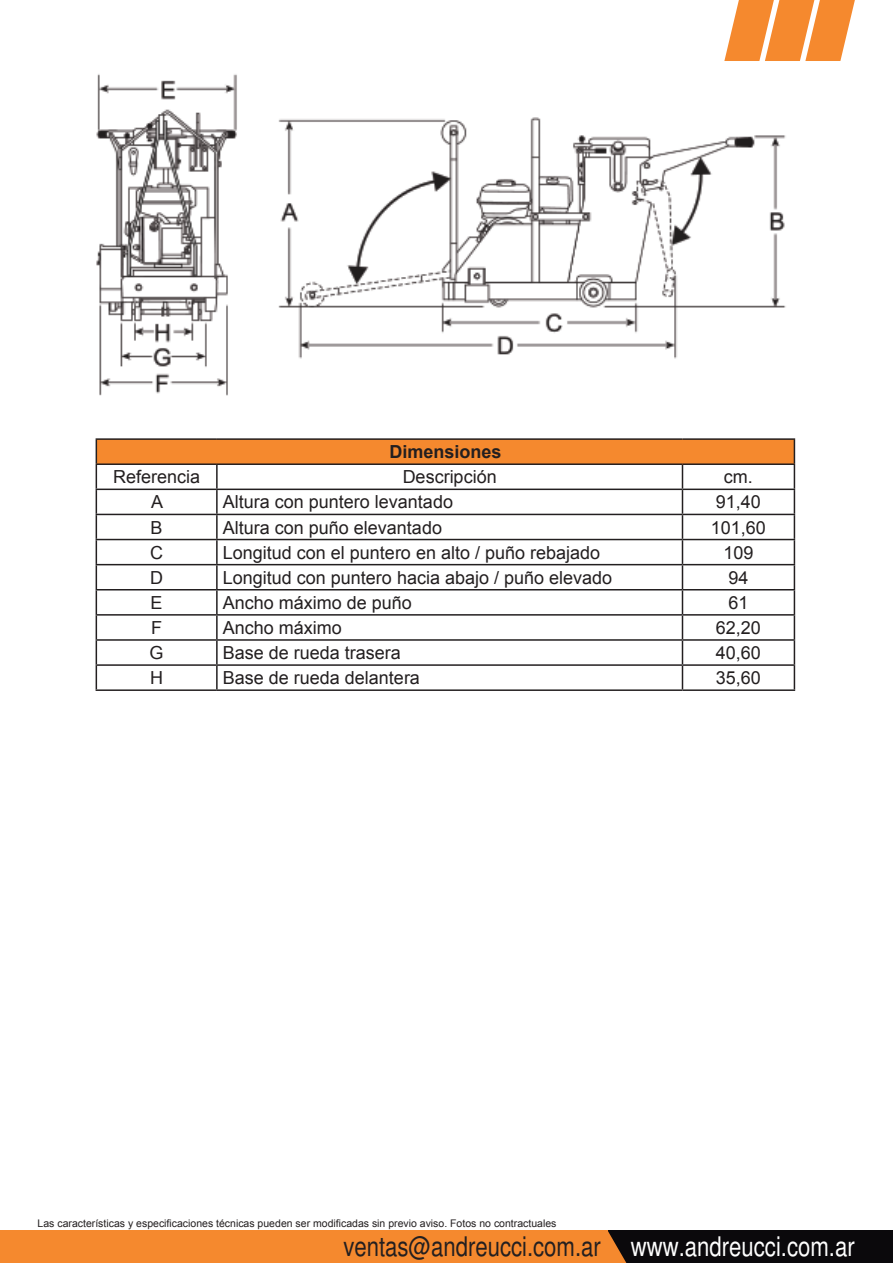
<style>
.page{position:relative;width:893px;height:1263px;background:#fff}
.page>*{position:absolute;margin:0;border:0;box-sizing:border-box;transform-origin:0 0}
.t1{font:condensed 27px "Helvetica";color:#231f20}
.t2{font:condensed 27px "Helvetica";color:#fff}
.t3{font:18px "Arial";color:#231f20}
.t4{font:700 18px "Arial";color:#231f20}
.t5{font:10.5px "Arial";color:#231f20}
</style>
<div class="page">
<img style="left:96px;top:74px;width:690px;height:322px">
<div style="left:96px;top:439px;width:698px;height:25px;background:#f5892e"></div>
<hr style="left:96px;top:438px;width:121px;height:2px;background:#231f20">
<hr style="left:217px;top:438px;width:465px;height:2px;background:#231f20">
<hr style="left:682px;top:438px;width:113px;height:2px;background:#231f20">
<hr style="left:96px;top:463px;width:121px;height:2px;background:#231f20">
<hr style="left:217px;top:463px;width:465px;height:2px;background:#231f20">
<hr style="left:216px;top:465px;width:2px;height:24px;background:#231f20">
<hr style="left:682px;top:463px;width:113px;height:2px;background:#231f20">
<hr style="left:96px;top:489px;width:121px;height:1px;background:#231f20">
<hr style="left:217px;top:489px;width:465px;height:1px;background:#231f20">
<hr style="left:216px;top:490px;width:2px;height:24px;background:#231f20">
<hr style="left:682px;top:489px;width:113px;height:1px;background:#231f20">
<hr style="left:96px;top:514px;width:121px;height:1px;background:#231f20">
<hr style="left:217px;top:514px;width:465px;height:1px;background:#231f20">
<hr style="left:216px;top:515px;width:2px;height:24px;background:#231f20">
<hr style="left:682px;top:514px;width:113px;height:1px;background:#231f20">
<hr style="left:96px;top:539px;width:121px;height:1px;background:#231f20">
<hr style="left:217px;top:539px;width:465px;height:1px;background:#231f20">
<hr style="left:216px;top:540px;width:2px;height:24px;background:#231f20">
<hr style="left:682px;top:539px;width:113px;height:1px;background:#231f20">
<hr style="left:96px;top:564px;width:121px;height:1px;background:#231f20">
<hr style="left:217px;top:564px;width:465px;height:1px;background:#231f20">
<hr style="left:216px;top:565px;width:2px;height:24px;background:#231f20">
<hr style="left:682px;top:564px;width:113px;height:1px;background:#231f20">
<hr style="left:96px;top:589px;width:121px;height:1px;background:#231f20">
<hr style="left:217px;top:589px;width:465px;height:1px;background:#231f20">
<hr style="left:216px;top:590px;width:2px;height:24px;background:#231f20">
<hr style="left:682px;top:589px;width:113px;height:1px;background:#231f20">
<hr style="left:96px;top:614px;width:121px;height:2px;background:#231f20">
<hr style="left:217px;top:614px;width:465px;height:2px;background:#231f20">
<hr style="left:216px;top:616px;width:2px;height:23px;background:#231f20">
<hr style="left:682px;top:614px;width:113px;height:2px;background:#231f20">
<hr style="left:96px;top:639px;width:121px;height:2px;background:#231f20">
<hr style="left:217px;top:639px;width:465px;height:2px;background:#231f20">
<hr style="left:216px;top:641px;width:2px;height:23px;background:#231f20">
<hr style="left:682px;top:639px;width:113px;height:2px;background:#231f20">
<hr style="left:96px;top:664px;width:121px;height:2px;background:#231f20">
<svg style="left:96px;top:440px;width:1px;height:249px"></svg>
<hr style="left:217px;top:664px;width:465px;height:2px;background:#231f20">
<hr style="left:216px;top:666px;width:2px;height:23px;background:#231f20">
<hr style="left:682px;top:664px;width:113px;height:2px;background:#231f20">
<svg style="left:682px;top:465px;width:1px;height:224px"></svg>
<svg style="left:794px;top:440px;width:1px;height:249px"></svg>
<hr style="left:96px;top:689px;width:121px;height:2px;background:#231f20">
<hr style="left:217px;top:689px;width:465px;height:2px;background:#231f20">
<hr style="left:682px;top:689px;width:113px;height:2px;background:#231f20">
<div style="left:600px;top:1231px;width:293px;height:32px;background:#0b090c"></div>
<div style="left:0;top:1231px;width:608px;height:32px;background:#f5892e"></div>
<svg style="left:608px;top:1231px;width:18px;height:32px"></svg>
<svg style="left:724px;top:0;width:131px;height:61px"></svg>
<p class="t4" style="left:389px;top:440px;width:114px">Dimensiones</p>
<p class="t3" style="left:113px;top:465px;width:89px">Referencia</p>
<p class="t3" style="left:403px;top:465px;width:96px">Descripción</p>
<p class="t3" style="left:724px;top:465px;width:30px">cm.</p>
<p class="t3" style="left:151px;top:490px;width:14px">A</p>
<p class="t3" style="left:223px;top:490px;width:232px">Altura con puntero levantado</p>
<p class="t3" style="left:716px;top:490px;width:47px">91,40</p>
<p class="t3" style="left:151px;top:515px;width:14px">B</p>
<p class="t3" style="left:223px;top:515px;width:221px">Altura con puño elevantado</p>
<p class="t3" style="left:711px;top:515px;width:57px">101,60</p>
<p class="t3" style="left:150px;top:540px;width:14px">C</p>
<p class="t3" style="left:223px;top:540px;width:379px">Longitud con el puntero en alto / puño rebajado</p>
<p class="t3" style="left:723px;top:540px;width:32px">109</p>
<p class="t3" style="left:150px;top:566px;width:14px">D</p>
<p class="t3" style="left:223px;top:566px;width:391px">Longitud con puntero hacia abajo / puño elevado</p>
<p class="t3" style="left:728px;top:566px;width:22px">94</p>
<p class="t3" style="left:151px;top:591px;width:14px">E</p>
<p class="t3" style="left:223px;top:591px;width:191px">Ancho máximo de puño</p>
<p class="t3" style="left:728px;top:591px;width:22px">61</p>
<p class="t3" style="left:151px;top:616px;width:12px">F</p>
<p class="t3" style="left:223px;top:616px;width:121px">Ancho máximo</p>
<p class="t3" style="left:716px;top:616px;width:47px">62,20</p>
<p class="t3" style="left:150px;top:641px;width:16px">G</p>
<p class="t3" style="left:223px;top:641px;width:180px">Base de rueda trasera</p>
<p class="t3" style="left:716px;top:641px;width:47px">40,60</p>
<p class="t3" style="left:150px;top:666px;width:14px">H</p>
<p class="t3" style="left:223px;top:666px;width:199px">Base de rueda delantera</p>
<p class="t3" style="left:716px;top:666px;width:47px">35,60</p>
<p class="t5" style="left:38px;top:1217px;width:520px">Las características y especificaciones técnicas pueden ser modificadas sin previo aviso. Fotos no contractuales</p>
<p class="t1" style="left:343px;top:1231px;width:259px">ventas@andreucci.com.ar</p>
<p class="t2" style="left:631px;top:1230px;width:225px">www.andreucci.com.ar</p>
</div>
